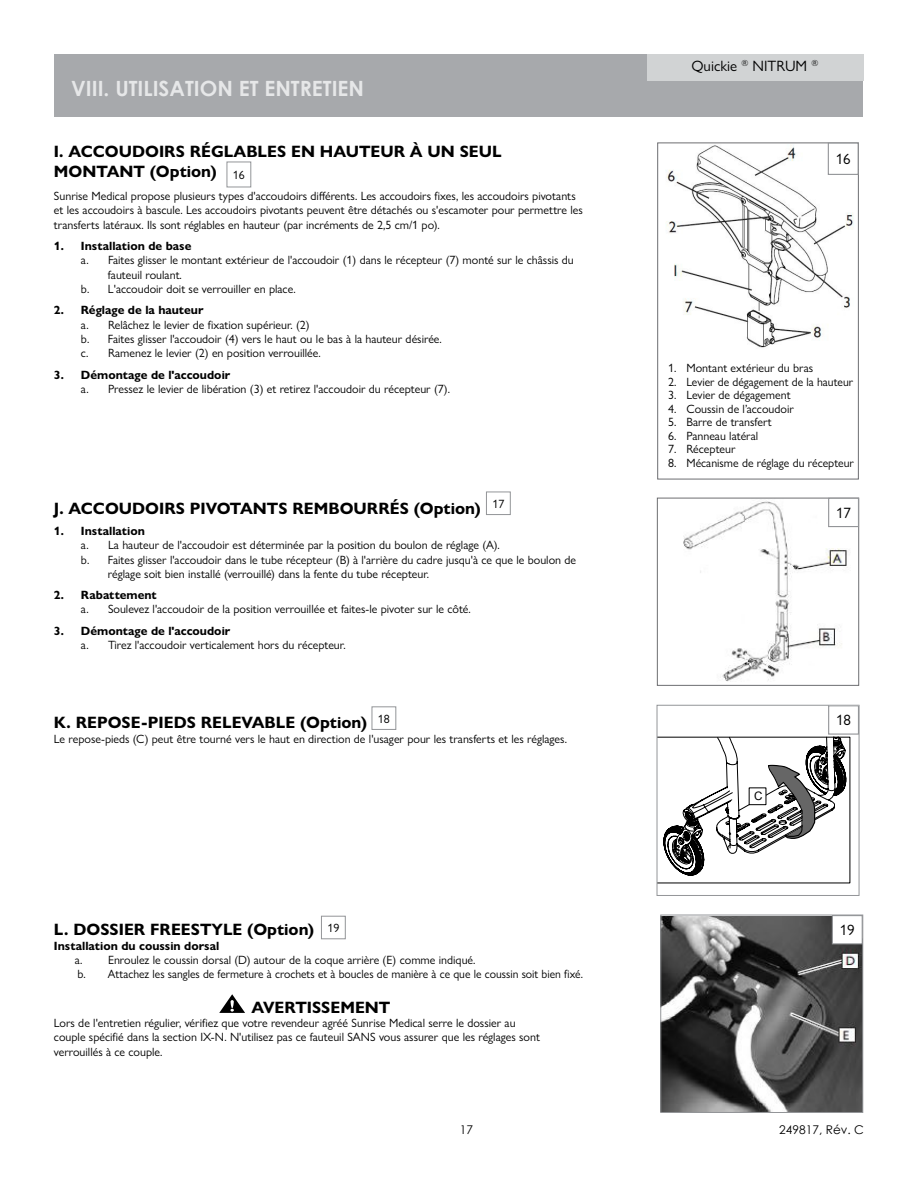
<style>
.page{position:relative;width:918px;height:1188px;background:#fff}
.page>*{position:absolute;margin:0;border:0;box-sizing:border-box;transform-origin:0 0}
.t1{font:700 21px "Century Gothic";color:#e6e7e8}
.t2{font:700 16.5px/19.8px "Gill Sans Nova";color:#000}
.t3{font:15px "Gill Sans Nova";color:#000}
.t4{font:12px/14.4px "Gill Sans Nova";color:#000}
.t5{font:700 12px "Gill Sans Nova";color:#000}
.t6{font:12px "Century Gothic";color:#000}
.t7{font:11.7px "Arial";color:#000}
</style>
<div class="page">
<div style="left:54px;top:54px;width:809px;height:63px;background:#a7a9ac"></div>
<div style="left:647px;top:54px;width:217px;height:26px;background:#d1d3d4"></div>
<svg style="left:219px;top:994px;width:26px;height:19px"></svg>
<img style="left:666px;top:145px;width:188px;height:203px">
<div style="left:657px;top:143px;width:202px;height:336px;border:1px solid #6d6e71"></div>
<div style="left:828px;top:143px;width:30px;height:31px;background:#fff"></div>
<div style="left:828px;top:143px;width:31px;height:32px;border:1px solid #939598"></div>
<div style="left:226px;top:162px;width:25px;height:25px;border:1px solid #939598"></div>
<div style="left:486px;top:492px;width:25px;height:23px;border:1px solid #939598"></div>
<img style="left:683px;top:501px;width:174px;height:181px">
<div style="left:657px;top:498px;width:202px;height:188px;border:1px solid #6d6e71"></div>
<div style="left:829px;top:498px;width:29px;height:29px;background:#fff"></div>
<div style="left:828px;top:498px;width:31px;height:29px;border:1px solid #939598"></div>
<div style="left:372px;top:706px;width:24px;height:24px;border:1px solid #939598"></div>
<svg style="left:659px;top:737px;width:191px;height:146px"></svg>
<div style="left:657px;top:705px;width:202px;height:191px;border:1px solid #939598"></div>
<div style="left:828px;top:705px;width:31px;height:30px;border:1px solid #939598"></div>
<div style="left:321px;top:916px;width:25px;height:23px;border:1px solid #939598"></div>
<img style="left:662px;top:917px;width:199px;height:194px">
<div style="left:660px;top:915px;width:203px;height:198px;border:1px solid #939598"></div>
<div style="left:832px;top:916px;width:30px;height:28px;background:#fff"></div>
<div style="left:832px;top:915px;width:31px;height:29px;border:1px solid #939598"></div>
<h1 class="t1" style="left:71px;top:79px;width:294px">VIII. UTILISATION ET ENTRETIEN</h1>
<h2 class="t2" style="left:54px;top:141px;width:449px">I. ACCOUDOIRS RÉGLABLES EN HAUTEUR À UN SEUL<br>MONTANT (Option)</h2>
<p class="t4" style="left:54px;top:189px;width:530px">Sunrise Medical propose plusieurs types d'accoudoirs différents. Les accoudoirs fixes, les accoudoirs pivotants et les accoudoirs à bascule. Les accoudoirs pivotants peuvent être détachés ou s'escamoter pour permettre les transferts latéraux. Ils sont réglables en hauteur (par incréments de 2,5 cm/1 po).</p>
<p class="t5" style="left:54px;top:239px;width:139px">1. Installation de base</p>
<p class="t4" style="left:81px;top:254px;width:494px">a. Faites glisser le montant extérieur de l'accoudoir (1) dans le récepteur (7) monté sur le châssis du</p>
<p class="t4" style="left:108px;top:269px;width:75px">fauteuil roulant.</p>
<p class="t4" style="left:81px;top:283px;width:216px">b. L'accoudoir doit se verrouiller en place.</p>
<p class="t5" style="left:54px;top:303px;width:151px">2. Réglage de la hauteur</p>
<p class="t4" style="left:81px;top:319px;width:362px">a. Relâchez le levier de fixation supérieur. (2)<br>b. Faites glisser l'accoudoir (4) vers le haut ou le bas à la hauteur désirée. c. Ramenez le levier (2) en position verrouillée.</p>
<p class="t5" style="left:54px;top:368px;width:178px">3. Démontage de l'accoudoir</p>
<p class="t4" style="left:81px;top:383px;width:370px">a. Pressez le levier de libération (3) et retirez l'accoudoir du récepteur (7).</p>
<p class="t4" style="left:233px;top:169px;width:13px">16</p>
<h2 class="t2" style="left:54px;top:498px;width:428px">J. ACCOUDOIRS PIVOTANTS REMBOURRÉS (Option)</h2>
<p class="t5" style="left:54px;top:524px;width:92px">1. Installation</p>
<p class="t4" style="left:81px;top:539px;width:420px">a. La hauteur de l'accoudoir est déterminée par la position du boulon de réglage (A).</p>
<p class="t4" style="left:81px;top:554px;width:497px">b. Faites glisser l'accoudoir dans le tube récepteur (B) à l'arrière du cadre jusqu'à ce que le boulon de</p>
<p class="t4" style="left:108px;top:568px;width:323px">réglage soit bien installé (verrouillé) dans la fente du tube récepteur.</p>
<p class="t5" style="left:54px;top:588px;width:104px">2. Rabattement</p>
<p class="t4" style="left:81px;top:604px;width:391px">a. Soulevez l'accoudoir de la position verrouillée et faites-le pivoter sur le côté.</p>
<p class="t5" style="left:54px;top:624px;width:178px">3. Démontage de l'accoudoir</p>
<p class="t4" style="left:81px;top:639px;width:266px">a. Tirez l'accoudoir verticalement hors du récepteur.</p>
<p class="t4" style="left:492px;top:498px;width:13px">17</p>
<p class="t4" style="left:378px;top:713px;width:13px">18</p>
<h2 class="t2" style="left:54px;top:713px;width:315px">K. REPOSE-PIEDS RELEVABLE (Option)</h2>
<p class="t4" style="left:54px;top:733px;width:515px">Le repose-pieds (C) peut être tourné vers le haut en direction de l'usager pour les transferts et les réglages.</p>
<p class="t3" style="left:691px;top:58px;width:128px">Quickie <sup>®</sup> NITRUM <sup>®</sup></p>
<p class="t3" style="left:836px;top:154px;width:16px">16</p>
<p class="t4" style="left:668px;top:362px;width:147px">1. Montant extérieur du bras</p>
<p class="t4" style="left:668px;top:376px;width:187px">2. Levier de dégagement de la hauteur</p>
<p class="t4" style="left:668px;top:389px;width:124px">3. Levier de dégagement</p>
<p class="t4" style="left:668px;top:403px;width:127px">4. Coussin de l’accoudoir</p>
<p class="t4" style="left:668px;top:416px;width:105px">5. Barre de transfert</p>
<p class="t4" style="left:668px;top:430px;width:92px">6. Panneau latéral</p>
<p class="t4" style="left:668px;top:443px;width:69px">7. Récepteur</p>
<p class="t4" style="left:668px;top:457px;width:187px">8. Mécanisme de réglage du récepteur</p>
<p class="t3" style="left:836px;top:508px;width:16px">17</p>
<p class="t7" style="left:754px;top:789px;width:10px">C</p>
<p class="t3" style="left:836px;top:715px;width:16px">18</p>
<p class="t4" style="left:327px;top:922px;width:13px">19</p>
<p class="t3" style="left:840px;top:925px;width:16px">19</p>
<h2 class="t2" style="left:54px;top:920px;width:262px">L. DOSSIER FREESTYLE (Option)</h2>
<p class="t5" style="left:54px;top:939px;width:167px">Installation du coussin dorsal</p>
<p class="t4" style="left:75px;top:954px;width:509px">a. Enroulez le coussin dorsal (D) autour de la coque arrière (E) comme indiqué.<br>b. Attachez les sangles de fermeture à crochets et à boucles de manière à ce que le coussin soit bien fixé.</p>
<h2 class="t2" style="left:252px;top:997px;width:140px">AVERTISSEMENT</h2>
<p class="t4" style="left:54px;top:1017px;width:487px">Lors de l'entretien régulier, vérifiez que votre revendeur agréé Sunrise Medical serre le dossier au couple spécifié dans la section IX-N. N'utilisez pas ce fauteuil SANS vous assurer que les réglages sont verrouillés à ce couple.</p>
<p class="t6" style="left:460px;top:1124px;width:15px">17</p>
<p class="t6" style="left:779px;top:1124px;width:86px">249817, Rév. C</p>
</div>
